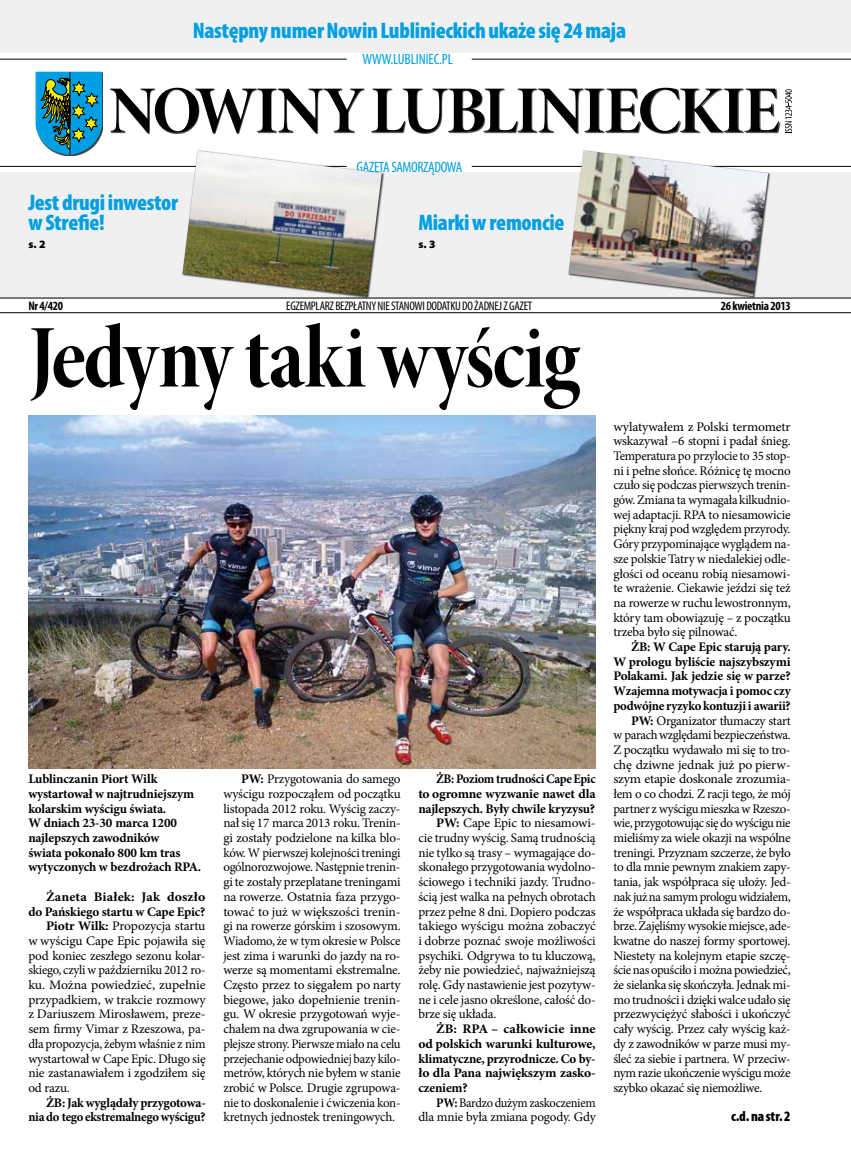
<style>
.page{position:relative;width:851px;height:1152px;background:#fff}
.page>*{position:absolute;margin:0;border:0;box-sizing:border-box;transform-origin:0 0}
.t1{font:91.25px "Minion Pro Bold Cn Disp";letter-spacing:-.02em;color:#000}
.t2{font:900 condensed 22.5px/20px "Myriad Pro";letter-spacing:-.015em;color:#009fe3}
.t3{font:condensed 15px "Myriad Pro";letter-spacing:-.025em;color:#009fe3}
.t4{font:900 condensed 14.38px "Myriad Pro";color:#000}
.t5{font:13.12px/14.8px "Minion Pro";letter-spacing:-.02em;color:#000;text-align:justify}
.t6{font:13.12px/14.8px "Minion Pro";letter-spacing:-.02em;color:#000;text-align:justify;scale:1.04 1}
.t7{font:700 13.12px/14.6px "Minion Pro";letter-spacing:-.015em;color:#000}
.t8{font:700 13.12px/14.8px "Minion Pro";letter-spacing:-.015em;color:#000;text-align:justify;scale:1.05 1}
.t9{font:13.12px "Minion Pro";letter-spacing:-.02em;color:#000;scale:1.05 1}
.t10{font:13.12px/14.8px "Minion Pro";letter-spacing:-.02em;color:#000;text-align:right;scale:.95 1}
.t11{font:700 13.12px "Minion Pro";letter-spacing:-.015em;color:#000;scale:.95 1}
.t12{font:700 13.12px "Minion Pro";letter-spacing:.01em;color:#000;scale:1.05 1}
.t13{font:condensed 12.5px "Myriad Pro";letter-spacing:-.025em;color:#000}
.t14{font:700 condensed 12.5px "Myriad Pro";letter-spacing:-.025em;color:#000}
.t15{font:900 11.25px "Myriad Pro";color:#000}
.s1{font-weight:700}
</style>
<div class="page">
<div style="left:0;top:166px;width:850px;height:132px;background:#f0f0f0"></div>
<div style="left:0;top:0;width:850px;height:59px;background:#f0f0f0"></div>
<div style="left:0;top:160px;width:850px;height:12px;background:#fff"></div>
<div style="left:0;top:53px;width:850px;height:11px;background:#fff"></div>
<svg style="left:785px;top:89px;width:6px;height:44px"></svg>
<hr style="left:0;top:312px;width:850px;height:1px;background:#000">
<hr style="left:0;top:59px;width:346px;height:1px;background:#000">
<hr style="left:471px;top:59px;width:379px;height:1px;background:#000">
<hr style="left:471px;top:166px;width:379px;height:1px;background:#000">
<hr style="left:0;top:166px;width:346px;height:1px;background:#000">
<hr style="left:0;top:298px;width:850px;height:1px;background:#000">
<svg style="left:36px;top:72px;width:66px;height:95px"></svg>
<div style="left:111px;top:89px;width:669px;height:45px;background:#000;opacity:.75"></div>
<svg style="left:110px;top:88px;width:668px;height:45px"></svg>
<div style="left:568px;top:150px;width:202px;height:149px;background:#000;opacity:.75"></div>
<img style="left:568px;top:151px;width:200px;height:145px">
<div style="left:182px;top:150px;width:203px;height:149px;background:#000;opacity:.75"></div>
<img style="left:182px;top:151px;width:200px;height:145px">
<img style="left:28px;top:416px;width:567px;height:352px">
<h2 class="t2" style="left:193px;top:21px;width:434px">Następny numer Nowin Lublinieckich ukaże się 24 maja</h2>
<p class="t3" style="left:362px;top:50px;width:37px">WWW.LUBLINIE</p>
<p class="t3" style="left:434px;top:50px;width:14px">C.PL</p>
<h2 class="t2" style="left:28px;top:193px;width:151px">Jest drugi inwestor wStrefie!</h2>
<p class="t3" style="left:356px;top:158px;width:107px">GAZETA SAMORZĄDOWA</p>
<h2 class="t2" style="left:418px;top:213px;width:148px">Miarki wremoncie</h2>
<p class="t15" style="left:28px;top:238px;width:19px">s. 2</p>
<p class="t15" style="left:418px;top:238px;width:19px">s. 3</p>
<p class="t14" style="left:28px;top:298px;width:36px">Nr 4/420</p>
<p class="t13" style="left:286px;top:298px;width:247px">EGZEMPLARZ BEZPŁATNY NIE STANOWI DODATKU DOŻADNEJ ZGAZET</p>
<p class="t14" style="left:720px;top:298px;width:71px">26 kwietnia 2013</p>
<h1 class="t1" style="left:28px;top:303px;width:552px">Jedyny taki wyścig</h1>
<p class="t7" style="left:28px;top:771px;width:174px">Lublinczanin Piort Wilk wystartował w najtrudniejszym kolarskim wyścigu świata.<br>W dniach 23-30 marca 1200 najlepszych zawodników<br>świata pokonało 800 km tras wytyczonych w bezdrożach RPA.</p>
<p class="t12" style="left:46px;top:887px;width:153px">Żaneta Białek: Jak doszło</p>
<p class="t7" style="left:28px;top:904px;width:178px">do Pańskiego startu w Cape Epic?</p>
<p class="t5" style="left:46px;top:918px;width:161px"><span class="s1">Piotr Wilk:</span> Propozycja startu</p>
<p class="t5" style="left:28px;top:933px;width:179px">w wyścigu Cape Epic pojawiła się</p>
<p class="t5" style="left:28px;top:948px;width:179px">pod koniec zeszłego sezonu kolar-</p>
<p class="t5" style="left:28px;top:962px;width:179px">skiego, czyli w październiku 2012 ro-</p>
<p class="t9" style="left:28px;top:976px;width:170px">ku. Można powiedzieć, zupełnie</p>
<p class="t5" style="left:28px;top:992px;width:179px">przypadkiem, w trakcie rozmowy</p>
<p class="t6" style="left:28px;top:1007px;width:172px">z Dariuszem Mirosławem, preze-</p>
<p class="t5" style="left:28px;top:1021px;width:179px">sem firmy Vimar z Rzeszowa, pa-</p>
<p class="t5" style="left:28px;top:1036px;width:179px">dła propozycja, żebym właśnie z nim</p>
<p class="t5" style="left:28px;top:1051px;width:179px">wystartował w Cape Epic. Długo się</p>
<p class="t5" style="left:28px;top:1065px;width:179px">nie zastanawiałem i zgodziłem się</p>
<p class="t5" style="left:28px;top:1080px;width:43px">od razu.</p>
<p class="t7" style="left:28px;top:1094px;width:179px;text-align:right">ŻB: Jak wyglądały przygotowa&shy;nia do tego ekstremalnego wyścigu?</p>
<p class="t5" style="left:223px;top:772px;width:179px;text-indent:18px"><span class="s1">PW:</span> Przygotowania do samego wyścigu rozpocząłem od początku listopada 2012 roku. Wyścig zaczy&shy;nał się 17 marca 2013 roku. Trenin&shy;gi zostały podzielone na kilka blo&shy;ków. W pierwszej kolejności treningi ogólnorozwojowe. Następnie trenin&shy;gi te zostały przeplatane treningami na rowerze. Ostatnia faza przygo&shy;tować to już w większości trenin&shy;gi na rowerze górskim i szosowym.<br>Wiadomo, że w tym okresie w Polsce jest zima i warunki do jazdy na ro&shy;werze są momentami ekstremalne.<br>Często przez to sięgałem po narty biegowe, jako dopełnienie trenin&shy;gu. W okresie przygotowań wyje&shy;chałem na dwa zgrupowania w cie&shy;plejsze strony. Pierwsze miało na celu przejechanie odpowiedniej bazy kilo&shy;metrów, których nie byłem w stanie zrobić w Polsce. Drugie zgrupowa&shy;nie to doskonalenie i ćwiczenia kon&shy;kretnych jednostek treningowych.</p>
<p class="t11" style="left:436px;top:770px;width:169px">ŻB: Poziom trudności Cape Epic</p>
<p class="t7" style="left:418px;top:786px;width:179px">to ogromne wyzwanie nawet dla</p>
<p class="t7" style="left:418px;top:801px;width:178px">najlepszych. Były chwile kryzysu?</p>
<p class="t5" style="left:436px;top:816px;width:161px"><span class="s1">PW:</span> Cape Epic to niesamowi-</p>
<p class="t5" style="left:418px;top:830px;width:179px">cie trudny wyścig. Samą trudnością</p>
<p class="t5" style="left:418px;top:845px;width:179px">nie tylko są trasy – wymagające do-</p>
<p class="t5" style="left:418px;top:860px;width:179px">skonałego przygotowania wydolno-</p>
<p class="t5" style="left:418px;top:874px;width:179px">ściowego i techniki jazdy. Trudno-</p>
<p class="t5" style="left:418px;top:889px;width:179px">ścią jest walka na pełnych obrotach</p>
<p class="t5" style="left:418px;top:904px;width:179px">przez pełne 8 dni. Dopiero podczas</p>
<p class="t6" style="left:418px;top:918px;width:172px">takiego wyścigu można zobaczyć</p>
<p class="t5" style="left:418px;top:933px;width:179px">i dobrze poznać swoje możliwości</p>
<p class="t5" style="left:418px;top:948px;width:179px">psychiki. Odgrywa to tu kluczową,</p>
<p class="t5" style="left:418px;top:962px;width:179px">żeby nie powiedzieć, najważniejszą</p>
<p class="t5" style="left:418px;top:977px;width:179px">rolę. Gdy nastawienie jest pozytyw-</p>
<p class="t5" style="left:418px;top:992px;width:179px">ne i cele jasno określone, całość do-</p>
<p class="t5" style="left:418px;top:1007px;width:79px">brze się układa.</p>
<p class="t8" style="left:418px;top:1021px;width:170px;text-indent:18px">ŻB: RPA – całkowicie inne od polskich warunki kulturowe, klimatyczne, przyrodnicze. Co by&shy;ło dla Pana największym zasko&shy;czeniem?</p>
<p class="t10" style="left:418px;top:1095px;width:188px"><span class="s1">PW:</span> Bardzo dużym zaskoczeniem dla mnie była zmiana pogody. Gdy</p>
<p class="t6" style="left:613px;top:419px;width:172px">wylatywałem z Polski termometr wskazywał –6 stopni i padał śnieg.<br>Temperatura po przylocie to 35 stop&shy;ni i pełne słońce. Różnicę tę mocno czuło się podczas pierwszych trenin&shy;gów. Zmiana ta wymagała kilkudnio&shy;wej adaptacji. RPA to niesamowicie piękny kraj pod względem przyrody.<br>Góry przypominające wyglądem na&shy;sze polskie Tatry w niedalekiej odle&shy;głości od oceanu robią niesamowi&shy;te wrażenie. Ciekawie jeździ się też na rowerze w ruchu lewostronnym, który tam obowiązuję – z początku trzeba było się pilnować.</p>
<p class="t7" style="left:631px;top:639px;width:161px">ŻB: W Cape Epic starują pary.</p>
<p class="t7" style="left:613px;top:654px;width:179px">W prologu byliście najszybszymi</p>
<p class="t7" style="left:613px;top:669px;width:179px">Polakami. Jak jedzie się w parze?</p>
<p class="t7" style="left:613px;top:683px;width:179px">Wzajemna motywacja i pomoc czy</p>
<p class="t7" style="left:613px;top:698px;width:179px">podwójne ryzyko kontuzji i awarii?</p>
<p class="t5" style="left:631px;top:713px;width:161px"><span class="s1">PW:</span> Organizator tłumaczy start</p>
<p class="t5" style="left:613px;top:727px;width:179px">w parach względami bezpieczeństwa.</p>
<p class="t5" style="left:613px;top:742px;width:179px">Z początku wydawało mi się to tro-</p>
<p class="t9" style="left:613px;top:755px;width:170px">chę dziwne jednak już po pierw-</p>
<p class="t9" style="left:613px;top:770px;width:170px">szym etapie doskonale zrozumia-</p>
<p class="t5" style="left:613px;top:786px;width:179px">łem o co chodzi. Z racji tego, że mój</p>
<p class="t5" style="left:613px;top:801px;width:179px">partner z wyścigu mieszka w Rzeszo-</p>
<p class="t5" style="left:613px;top:816px;width:179px">wie, przygotowując się do wyścigu nie</p>
<p class="t5" style="left:613px;top:830px;width:179px">mieliśmy za wiele okazji na wspólne</p>
<p class="t5" style="left:613px;top:845px;width:179px">treningi. Przyznam szczerze, że było</p>
<p class="t5" style="left:613px;top:860px;width:179px">to dla mnie pewnym znakiem zapy-</p>
<p class="t5" style="left:613px;top:874px;width:179px">tania, jak współpraca się ułoży. Jed-</p>
<p class="t5" style="left:613px;top:889px;width:179px">nak już na samym prologu widziałem,</p>
<p class="t5" style="left:613px;top:904px;width:179px">że współpraca układa się bardzo do-</p>
<p class="t5" style="left:613px;top:918px;width:179px">brze. Zajęliśmy wysokie miejsce, ade-</p>
<p class="t5" style="left:613px;top:933px;width:179px">kwatne do naszej formy sportowej.</p>
<p class="t5" style="left:613px;top:948px;width:179px">Niestety na kolejnym etapie szczę-</p>
<p class="t5" style="left:613px;top:962px;width:179px">ście nas opuściło i można powiedzieć,</p>
<p class="t5" style="left:613px;top:977px;width:179px">że sielanka się skończyła. Jednak mi-</p>
<p class="t5" style="left:613px;top:992px;width:179px">mo trudności i dzięki walce udało się</p>
<p class="t5" style="left:613px;top:1007px;width:179px">przezwyciężyć słabości i ukończyć</p>
<p class="t5" style="left:613px;top:1021px;width:179px">cały wyścig. Przez cały wyścig każ-</p>
<p class="t5" style="left:613px;top:1036px;width:179px">dy z zawodników w parze musi my-</p>
<p class="t5" style="left:613px;top:1051px;width:179px">śleć za siebie i partnera. W przeciw-</p>
<p class="t5" style="left:613px;top:1065px;width:179px">nym razie ukończenie wyścigu może</p>
<p class="t5" style="left:613px;top:1080px;width:150px">szybko okazać się niemożliwe.</p>
<p class="t4" style="left:731px;top:1108px;width:61px">c.d. na str. 2</p>
</div>
